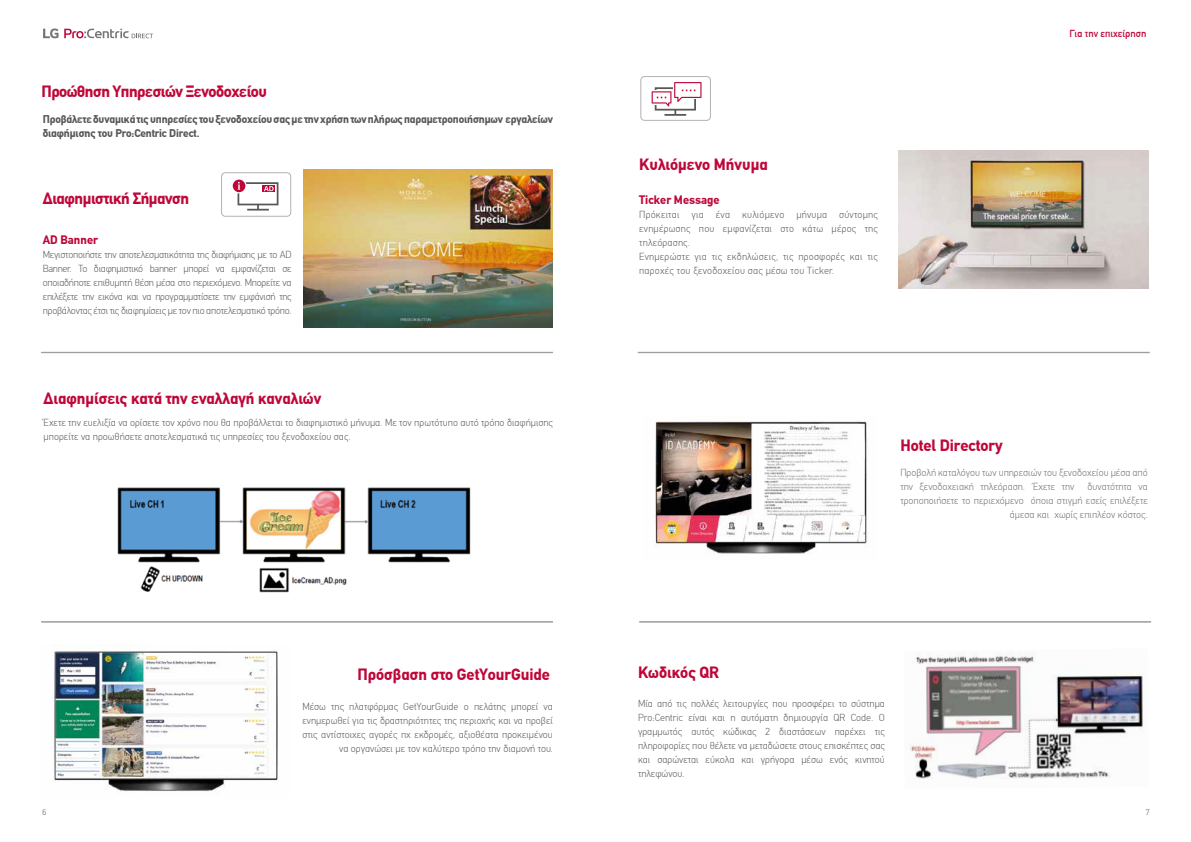
<style>
.page{position:relative;width:1191px;height:842px;background:#fff}
.page>*{position:absolute;margin:0;border:0;box-sizing:border-box;transform-origin:0 0}
.t1{font:700 16px "CF Din";color:#be0738}
.t2{font:700 16px "CF Din";letter-spacing:-.025em;color:#be0738}
.t3{font:700 12px "CF Din";color:#be0738}
.t4{font:700 11px/14px "CF Din";letter-spacing:-.01em;color:#575756}
.t5{font:300 10px/14px "CF Din";color:#575756;text-align:justify}
.t6{font:300 10px/14px "CF Din";color:#706f6f}
.t7{font:300 10px/14px "CF Din";letter-spacing:.02em;color:#575756}
.t8{font:10px "CF Din";color:#be0738}
.t9{font:300 8px "CF Din";color:#575756}
</style>
<div class="page">
<svg style="left:43px;top:29px;width:110px;height:9px"></svg>
<img style="left:303px;top:170px;width:250px;height:158px">
<div style="left:221px;top:173px;width:70px;height:43px;border:1px solid #b3b2b2;border-radius:4px"></div>
<svg style="left:231px;top:178px;width:16px;height:15px"></svg>
<div style="left:233px;top:180px;width:12px;height:12px;background:#be0738;border-radius:50%"></div>
<svg style="left:237px;top:182px;width:41px;height:29px"></svg>
<img style="left:117px;top:487px;width:354px;height:106px">
<hr style="left:638px;top:352px;width:511px;height:1px;background:#9d9d9c">
<hr style="left:639px;top:621px;width:512px;height:1px;background:#9d9d9c">
<hr style="left:639px;top:622px;width:512px;height:1px;background:#9d9d9c">
<hr style="left:41px;top:352px;width:512px;height:1px;background:#9d9d9c">
<hr style="left:41px;top:621px;width:512px;height:1px;background:#9d9d9c">
<hr style="left:41px;top:622px;width:512px;height:1px;background:#9d9d9c">
<img style="left:899px;top:151px;width:249px;height:138px">
<img style="left:905px;top:652px;width:239px;height:127px">
<img style="left:655px;top:421px;width:214px;height:133px">
<img style="left:53px;top:644px;width:225px;height:147px">
<div style="left:640px;top:76px;width:70px;height:45px;border:1px solid #b3b2b2;border-radius:4px"></div>
<svg style="left:651px;top:82px;width:50px;height:34px"></svg>
<h1 class="t2" style="left:41px;top:80px;width:227px">Προώθηση Υπηρεσιών Ξενοδοχείου</h1>
<p class="t4" style="left:43px;top:112px;width:511px">Προβάλετε δυναμικά τις υπηρεσίες του ξενοδοχείου σας με την χρήση των πλήρως παραμετροποιήσημων εργαλείων διαφήμισης του Pro:Centric Direct.</p>
<h1 class="t2" style="left:43px;top:187px;width:148px">Διαφημιστική Σήμανση</h1>
<p class="t3" style="left:43px;top:231px;width:57px">AD Banner</p>
<p class="t5" style="left:43px;top:248px;width:250px">Μεγιστοποιήστε την αποτελεσματικότητα της διαφήμισης με το AD Banner. Το διαφημιστικό banner μπορεί να εμφανίζεται σε οποιαδήποτε επιθυμητή θέση μέσα στο περιεχόμενο. Μπορείτε να επιλέξετε την εικόνα και να προγραμματίσετε την εμφάνισή της προβάλοντας έτσι τις διαφημίσεις με τον πιο αποτελεσματικό τρόπο.</p>
<h1 class="t1" style="left:44px;top:387px;width:279px">Διαφημίσεις κατά την εναλλαγή καναλιών</h1>
<p class="t5" style="left:44px;top:416px;width:511px">Έχετε την ευελιξία να ορίσετε τον χρόνο που θα προβάλλεται το διαφημιστικό μήνυμα. Με τον πρωτότυπο αυτό τρόπο διαφήμισης μπορείτε να προωθήσετε αποτελεσματικά τις υπηρεσίες του ξενοδοχείου σας.</p>
<h1 class="t1" style="left:357px;top:662px;width:194px">Πρόσβαση στο GetYourGuide</h1>
<p class="t5" style="left:302px;top:700px;width:252px;text-align:right">Μέσω της πλατφόρμας GetYourGuide o πελάτης μπορεί να ενημερωθεί για τις δραστηριότητες της περιοχής και να προβεί στις αντίστοιχες αγορές πχ εκδρομές, αξιοθέατα προκειμένου να οργανώσει με τον καλύτερο τρόπο την διαμονή του.</p>
<h1 class="t1" style="left:639px;top:153px;width:130px">Κυλιόμενο Μήνυμα</h1>
<p class="t3" style="left:639px;top:191px;width:82px">Ticker Message</p>
<p class="t7" style="left:639px;top:207px;width:240px">Πρόκειται για ένα κυλιόμενο μήνυμα σύντομης ενημέρωσης που εμφανίζεται στο κάτω μέρος της τηλεόρασης.<br>Ενημερώστε για τις εκδηλώσεις, τις προσφορές και τις παροχές του ξενοδοχείου σας μέσω του Ticker.</p>
<p class="t8" style="left:1069px;top:27px;width:79px">Για την επιχείρηση</p>
<h1 class="t1" style="left:900px;top:433px;width:104px">Hotel Directory</h1>
<p class="t6" style="left:900px;top:465px;width:249px">Προβολή καταλόγου των υπηρεσιών του ξενοδοχείου μέσα από την ξενοδοχειακή τηλεόραση. Έχετε την</p>
<p class="t6" style="left:900px;top:479px;width:249px;text-align:right">δυνατότητα να<br>τροποποιήσετε το περιεχόμενο όποια στιγμή εσείς επιλέξετε άμεσα και χωρίς επιπλέον κόστος.</p>
<h1 class="t1" style="left:638px;top:660px;width:83px">Κωδικός QR</h1>
<p class="t5" style="left:638px;top:697px;width:248px">Μία από τις πολλές λειτουργίες που προσφέρει το σύστημα Pro:Centric είναι και η αυτόματη δημιουργία QR Code. Ο γραμμωτός αυτός κώδικας 2 διαστάσεων παρέχει τις πληροφορίες που θέλετε να μεταδώσετε στους επισκέπτες σας και σαρώνεται εύκολα και γρήγορα μέσω ενός κινητού τηλεφώνου.</p>
<p class="t9" style="left:43px;top:808px;width:5px">6</p>
<p class="t9" style="left:1145px;top:808px;width:5px">7</p>
</div>
